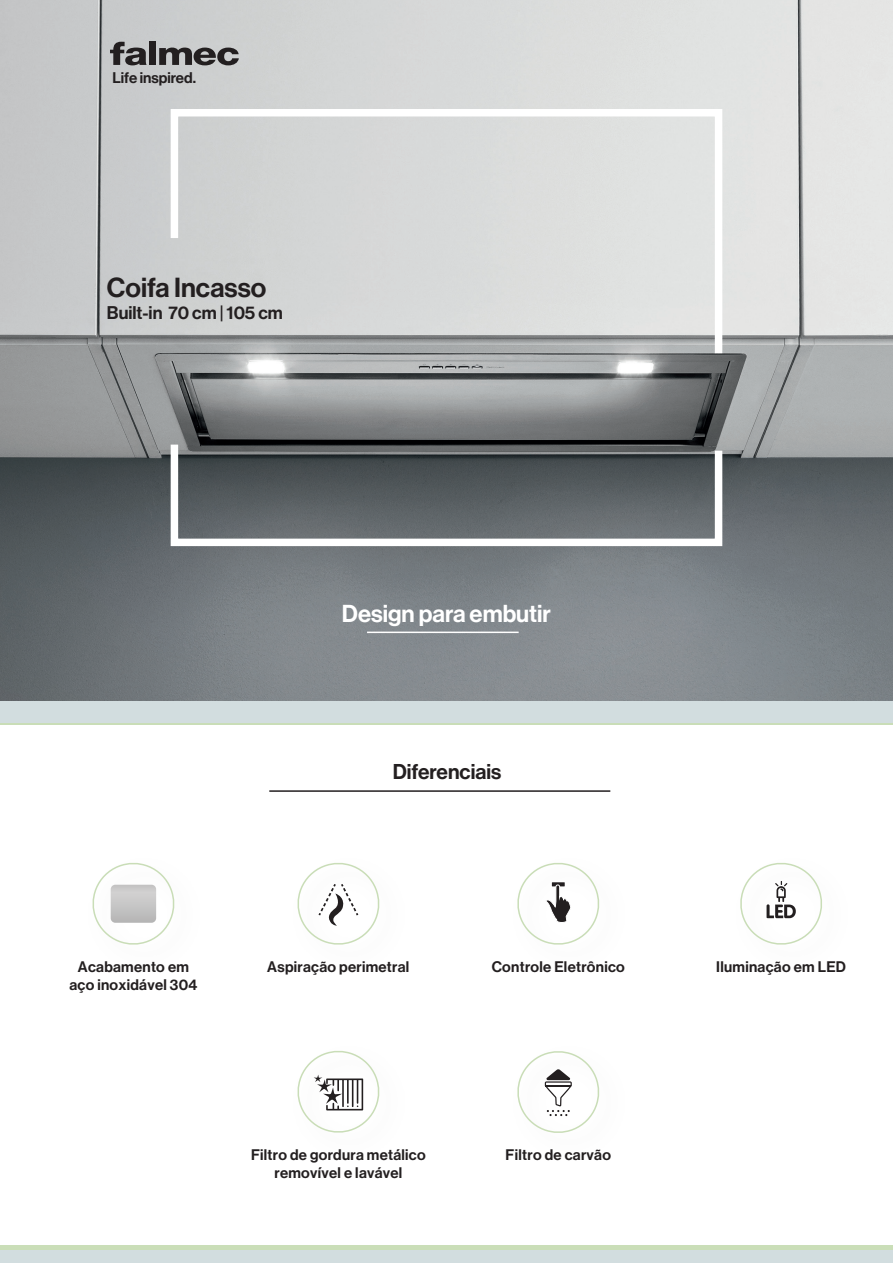
<style>
.page{position:relative;width:893px;height:1263px;background:#fff}
.page>*{position:absolute;margin:0;border:0;box-sizing:border-box;transform-origin:0 0}
.t1{font:500 27px "Haas Grot Disp 65";color:#231f20}
.t2{font:500 24px "Haas Grot Disp 65";color:#fff}
.t3{font:500 21px "Haas Grot Disp 65";color:#231f20}
.t4{font:500 18px "Haas Grot Disp 65";color:#231f20}
.t5{font:500 15.15px "Haas Grot Disp 65";color:#231f20}
.t6{font:500 15px/18px "Haas Grot Disp 65";letter-spacing:.02em;color:#231f20;text-align:center}
</style>
<div class="page">
<div style="left:0;top:1246px;width:893px;height:17px;background:#cadeb8"></div>
<div style="left:0;top:1250px;width:893px;height:13px;background:#d2dddf"></div>
<div style="left:0;top:691px;width:893px;height:33px;background:#c9ddb7"></div>
<div style="left:0;top:677px;width:893px;height:46px;background:#d2dddf"></div>
<img style="left:0;top:0;width:893px;height:700px">
<svg style="left:167px;top:437px;width:559px;height:113px"></svg>
<svg style="left:167px;top:105px;width:559px;height:256px"></svg>
<svg style="left:110px;top:42px;width:37px;height:23px"></svg>
<div style="left:149px;top:42px;width:7px;height:23px;background:#231f20"></div>
<svg style="left:159px;top:48px;width:80px;height:17px"></svg>
<hr style="left:367px;top:632px;width:152px;height:1px;background:#fff">
<hr style="left:269px;top:790px;width:341px;height:2px;background:#231f20">
<svg style="left:297px;top:863px;width:83px;height:82px"></svg>
<svg style="left:297px;top:1051px;width:83px;height:82px"></svg>
<svg style="left:740px;top:863px;width:82px;height:82px"></svg>
<svg style="left:517px;top:863px;width:83px;height:82px"></svg>
<svg style="left:517px;top:1051px;width:83px;height:82px"></svg>
<svg style="left:92px;top:863px;width:83px;height:82px"></svg>
<p class="t5" style="left:112px;top:69px;width:85px">Life inspired.</p>
<h1 class="t1" style="left:107px;top:272px;width:161px">Coifa Incasso</h1>
<p class="t4" style="left:107px;top:302px;width:177px">Built-in 70 cm | 105 cm</p>
<h2 class="t2" style="left:342px;top:600px;width:211px">Design para embutir</h2>
<h3 class="t3" style="left:393px;top:760px;width:110px">Diferenciais</h3>
<p class="t6" style="left:78px;top:958px;width:113px">Acabamento em</p>
<p class="t6" style="left:267px;top:958px;width:143px">Aspiração perimetral</p>
<p class="t6" style="left:69px;top:976px;width:130px">aço inoxidável 304</p>
<p class="t6" style="left:492px;top:958px;width:135px">Controle Eletrônico</p>
<p class="t6" style="left:251px;top:1146px;width:176px">Filtro de gordura metálico removível e lavável</p>
<p class="t6" style="left:506px;top:1146px;width:107px">Filtro de carvão</p>
<p class="t6" style="left:716px;top:958px;width:131px">Iluminação em LED</p>
</div>
